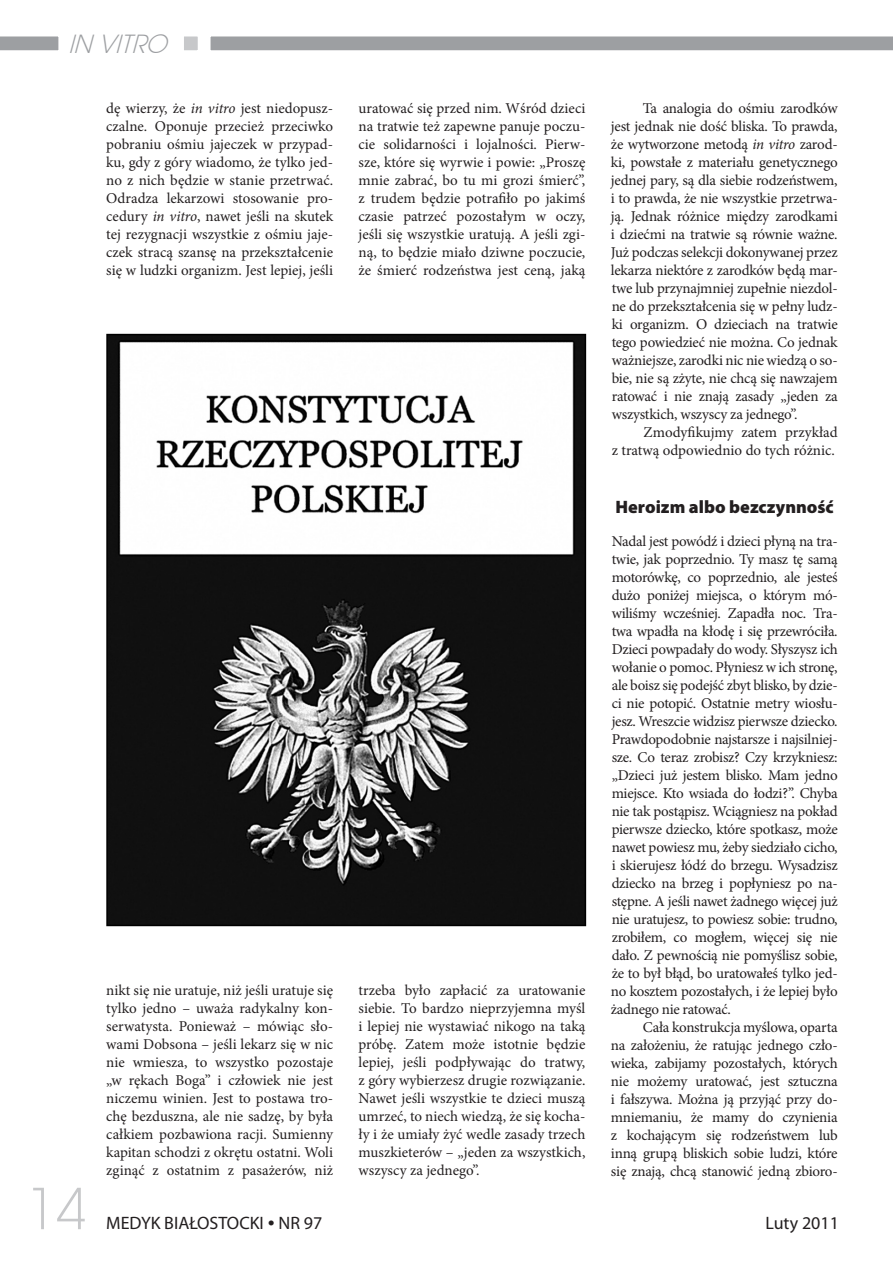
<style>
.page{position:relative;width:893px;height:1263px;background:#fff}
.page>*{position:absolute;margin:0;border:0;box-sizing:border-box;transform-origin:0 0}
.t1{font:54px "EFN Straight New";color:#c7c8ca}
.TXT_Nag__GÓRA{font:italic 24px "EFN Straight New";color:#9d9fa2}
.t2{font:18px "Myriad Pro";color:#231f20}
.TXT_Nag__DUŻE{font:900 18px "Myriad Pro";color:#231f20}
.TXT_POD_Z_AKAP{font:15px/18px "Minion Pro";letter-spacing:-.005em;color:#231f20;text-align:justify}
.s1{font-style:italic}
.s2{font-family:"Adobe Garamond Pro"}
</style>
<div class="page">
<img style="left:109px;top:337px;width:474px;height:586px">
<div style="left:106px;top:334px;width:480px;height:592px;border:2px solid #000"></div>
<div style="left:176px;top:29px;width:29px;height:29px;background:#c7c8ca;border:8px solid #fff"></div>
<svg style="left:203px;top:29px;width:690px;height:29px"></svg>
<svg style="left:0;top:36px;width:59px;height:15px"></svg>
<p class="TXT_Nag__GÓRA" style="left:68px;top:29px;width:108px">IN VITRO</p>
<p class="TXT_POD_Z_AKAP" style="left:106px;top:99px;width:228px">dę wierzy, że <span class="s1">in vitro</span> jest niedopusz&shy;czalne. Oponuje przecież przeciwko pobraniu ośmiu jajeczek w przypad&shy;ku, gdy z góry wiadomo, że tylko jed&shy;no z nich będzie w stanie przetrwać.<br>Odradza lekarzowi stosowanie pro&shy;cedury <span class="s1">in vitro</span>, nawet jeśli na skutek tej rezygnacji wszystkie z ośmiu jaje&shy;czek stracą szansę na przekształcenie się w ludzki organizm. Jest lepiej, jeśli</p>
<p class="TXT_POD_Z_AKAP" style="left:359px;top:99px;width:228px">uratować się przed nim. Wśród dzieci na tratwie też zapewne panuje poczu&shy;cie solidarności i lojalności. Pierw&shy;sze, które się wyrwie i powie: „Proszę mnie zabrać, bo tu mi grozi śmierć”, z trudem będzie potrafiło po jakimś czasie patrzeć pozostałym w oczy, jeśli się wszystkie uratują. A jeśli zgi&shy;ną, to będzie miało dziwne poczucie, że śmierć rodzeństwa jest ceną, jaką</p>
<p class="TXT_POD_Z_AKAP" style="left:106px;top:981px;width:228px">nikt się nie uratuje, niż jeśli uratuje się tylko jedno – uważa radykalny kon&shy;serwatysta. Ponieważ – mówiąc sło&shy;wami Dobsona – jeśli lekarz się w nic nie wmiesza, to wszystko pozostaje „w rękach Boga” i człowiek nie jest niczemu winien. Jest to postawa tro&shy;chę bezduszna, ale nie sadzę, by była całkiem pozbawiona racji. Sumienny kapitan schodzi z okrętu ostatni. Woli zginąć z ostatnim z pasażerów, niż</p>
<p class="TXT_POD_Z_AKAP" style="left:359px;top:981px;width:228px">trzeba było zapłacić za uratowanie siebie. To bardzo nieprzyjemna myśl i lepiej nie wystawiać nikogo na taką próbę. Zatem może istotnie będzie lepiej, jeśli podpływając do tratwy, z góry wybierzesz drugie rozwiązanie.<br>Nawet jeśli wszystkie te dzieci muszą umrzeć, to niech wiedzą, że się kocha&shy;ły i że umiały żyć wedle zasady trzech muszkieterów – „jeden za wszystkich, wszyscy za jednego”.</p>
<p class="TXT_POD_Z_AKAP" style="left:611px;top:99px;width:228px;text-indent:32px">Ta analogia do ośmiu zarodków jest jednak nie dość bliska. To prawda, że wytworzone metodą <span class="s1">in vitro</span> zarod&shy;ki, powstałe z materiału genetycznego jednej pary, są dla siebie rodzeństwem, i to prawda, że nie wszystkie przetrwa&shy;ją. Jednak różnice między zarodkami i dziećmi na tratwie są równie ważne.<br>Już podczas selekcji dokonywanej przez lekarza niektóre z zarodków będą mar&shy;twe lub przynajmniej zupełnie niezdol&shy;ne do przekształcenia się w pełny ludz&shy;ki organizm. O dzieciach na tratwie tego powiedzieć nie można. Co jednak ważniejsze, zarodki nic nie wiedzą o so&shy;bie, nie są zżyte, nie chcą się nawzajem ratować i nie znają zasady „jeden za wszystkich, wszyscy za jednego”.</p>
<p class="TXT_POD_Z_AKAP" style="left:612px;top:423px;width:228px;text-align:right">Zmodyfikujmy zatem przykład<br>z tratwą odpowiednio do tych różnic.</p>
<p class="TXT_Nag__DUŻE" style="left:616px;top:495px;width:220px">Heroizm albo bezczynność</p>
<p class="TXT_POD_Z_AKAP" style="left:611px;top:532px;width:228px">Nadal jest powódź i dzieci płyną na tra&shy;twie, jak poprzednio. Ty masz tę samą motorówkę, co poprzednio, ale jesteś dużo poniżej miejsca, o którym mó&shy;wiliśmy wcześniej. Zapadła noc. Tra&shy;twa wpadła na kłodę i się przewróciła.<br>Dzieci powpadały do wody. Słyszysz ich wołanie o pomoc. Płyniesz w ich stronę, ale boisz się podejść zbyt blisko, by dzie&shy;ci nie potopić. Ostatnie metry wiosłu&shy;jesz. Wreszcie widzisz pierwsze dziecko.<br>Prawdopodobnie najstarsze i najsilniej&shy;sze. Co teraz zrobisz? Czy krzykniesz: „Dzieci już jestem blisko. Mam jedno miejsce. Kto wsiada do łodzi?”. Chyba nie tak postąpisz. Wciągniesz na pokład pierwsze dziecko, które spotkasz, może nawet powiesz mu, żeby siedziało cicho, i skierujesz łódź do brzegu. Wysadzisz dziecko na brzeg i popłyniesz po na&shy;stępne. A jeśli nawet żadnego więcej już nie uratujesz, to powiesz sobie: trudno, zrobiłem, co mogłem, więcej się nie dało. Z pewnością nie pomyślisz sobie, że to był błąd, bo uratowałeś tylko jed&shy;no kosztem pozostałych, i że lepiej było żadnego nie ratować.</p>
<p class="TXT_POD_Z_AKAP" style="left:611px;top:1018px;width:228px;text-indent:32px">Cała konstrukcja myślowa, oparta na założeniu, że ratując jednego czło&shy;wieka, zabijamy pozostałych, których nie możemy uratować, jest sztuczna i fałszywa. Można ją przyjąć przy do&shy;mniemaniu, że mamy do czynienia z kochającym się rodzeństwem lub inną grupą bliskich sobie ludzi, które się znają, chcą stanowić jedną zbioro-</p>
<h1 class="t1" style="left:26px;top:1176px;width:62px">14</h1>
<p class="t2" style="left:106px;top:1212px;width:217px">MEDYK BIAŁOSTOCKI <span class="s2">•</span> NR 97</p>
<p class="t2" style="left:765px;top:1212px;width:75px">Luty 2011</p>
</div>
